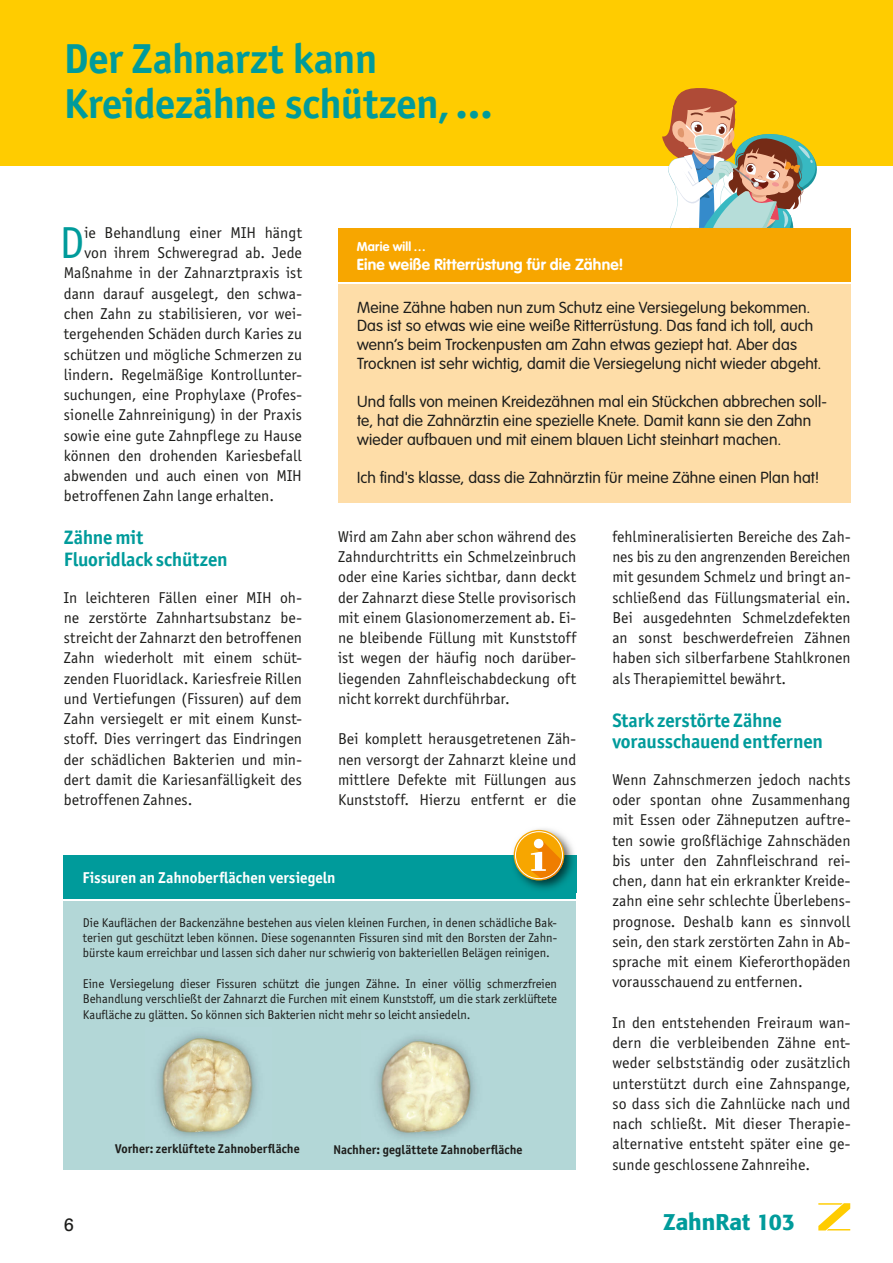
<style>
.page{position:relative;width:893px;height:1263px;background:#fff}
.page>*{position:absolute;margin:0;border:0;box-sizing:border-box;transform-origin:0 0}
.t1{font:45px "Officina Sans ITC Pro";color:#009b9b}
.t2{font:700 42px/45px "Officina Sans ITC Pro";letter-spacing:-.015em;color:#009b9b}
.t3{font:500 22.5px "Formata";color:#009b9b}
.t4{font:700 19.5px/21.8px "Officina Sans ITC Pro";letter-spacing:-.01em;color:#009b9b}
.t5{font:18px "Univers";color:#1d1d1b}
.t6{font:15.75px/20.2px "Officina Sans ITC Pro";letter-spacing:.005em;color:#1d1d1b;text-align:justify}
.t7{font:300 15.75px/18.9px "VAG Rounded";letter-spacing:.01em;color:#1d1d1b}
.t8{font:700 15.75px "Officina Sans ITC Pro";color:#fff}
.t9{font:700 15.75px "VAG Rounded";letter-spacing:.01em;color:#fff}
.t10{font:12.75px/15.3px "Officina Sans ITC Pro";color:#1d1d1b;text-align:justify}
.t11{font:700 12.75px "Officina Sans ITC Pro";letter-spacing:.005em;color:#1d1d1b}
.t12{font:700 12.75px "VAG Rounded";letter-spacing:.02em;color:#fff}
</style>
<div class="page">
<svg style="left:818px;top:1203px;width:32px;height:27px"></svg>
<div style="left:0;top:0;width:893px;height:166px;background:#fc0"></div>
<div style="left:338px;top:228px;width:512px;height:55px;background:#f7a600"></div>
<div style="left:338px;top:283px;width:512px;height:219px;background:#fedda8"></div>
<hr style="left:338px;top:282px;width:512px;height:2px;background:#fff">
<div style="left:64px;top:855px;width:512px;height:45px;background:#009b9b"></div>
<div style="left:64px;top:900px;width:512px;height:269px;background:#b3d7d7"></div>
<hr style="left:64px;top:900px;width:512px;height:1px;background:#fff">
<img style="left:157px;top:1033px;width:101px;height:105px">
<img style="left:376px;top:1036px;width:100px;height:102px">
<img style="left:513px;top:828px;width:61px;height:27px">
<img style="left:513px;top:855px;width:61px;height:35px">
<svg style="left:514px;top:830px;width:50px;height:50px"></svg>
<svg style="left:531px;top:839px;width:32px;height:41px"></svg>
<div style="left:515px;top:831px;width:48px;height:48px;border:1px solid #fff;border-radius:50%"></div>
<svg style="left:662px;top:88px;width:155px;height:140px"></svg>
<h2 class="t2" style="left:64px;top:36px;width:329px">Überschrift/Rubrik links/zweiz ilig</h2>
<h2 class="t2" style="left:64px;top:36px;width:431px">Der Zahnarzt kann<br>Kreidezähne schützen, …</h2>
<h1 class="t1" style="left:59px;top:217px;width:26px">D</h1>
<p class="t6" style="left:84px;top:222px;width:219px">ie Behandlung einer MIH hängt</p>
<p class="t12" style="left:357px;top:239px;width:71px">Marie will …</p>
<p class="t9" style="left:357px;top:255px;width:268px">Eine weiße Ritterrüstung für die Zähne!</p>
<p class="t7" style="left:357px;top:298px;width:466px">Meine Zähne haben nun zum Schutz eine Versiegelung bekommen.<br>Das ist so etwas wie eine weiße Ritterrüstung. Das fand ich toll, auch wenn’s beim Trockenpusten am Zahn etwas geziept hat. Aber das Trocknen ist sehr wichtig, damit die Versiegelung nicht wieder abgeht.</p>
<p class="t7" style="left:357px;top:392px;width:471px">Und falls von meinen Kreidezähnen mal ein Stückchen abbrechen soll&shy;te, hat die Zahnärztin eine spezielle Knete. Damit kann sie den Zahn wieder aufbauen und mit einem blauen Licht steinhart machen.</p>
<p class="t7" style="left:357px;top:468px;width:464px">Ich find's klasse, dass die Zahnärztin für meine Zähne einen Plan hat!</p>
<p class="t6" style="left:84px;top:243px;width:219px">von ihrem Schweregrad ab. Jede</p>
<p class="t6" style="left:64px;top:263px;width:240px">Maßnahme in der Zahnarztpraxis ist</p>
<p class="t6" style="left:64px;top:283px;width:240px">dann darauf ausgelegt, den schwa-</p>
<p class="t6" style="left:64px;top:303px;width:240px">chen Zahn zu stabilisieren, vor wei-</p>
<p class="t6" style="left:64px;top:324px;width:240px">tergehenden Schäden durch Karies zu</p>
<p class="t6" style="left:64px;top:344px;width:240px">schützen und mögliche Schmerzen zu</p>
<p class="t6" style="left:64px;top:364px;width:240px">lindern. Regelmäßige Kontrollunter-</p>
<p class="t6" style="left:64px;top:384px;width:240px">suchungen, eine Prophylaxe (Profes-</p>
<p class="t6" style="left:64px;top:405px;width:240px">sionelle Zahnreinigung) in der Praxis</p>
<p class="t6" style="left:64px;top:425px;width:240px">sowie eine gute Zahnpflege zu Hause</p>
<p class="t6" style="left:64px;top:445px;width:240px">können den drohenden Kariesbefall</p>
<p class="t6" style="left:64px;top:466px;width:240px">abwenden und auch einen von MIH</p>
<p class="t6" style="left:64px;top:486px;width:212px">betroffenen Zahn lange erhalten.</p>
<p class="t4" style="left:64px;top:527px;width:165px">Zähne mit<br>Fluoridlack schützen</p>
<p class="t6" style="left:64px;top:587px;width:240px">In leichteren Fällen einer MIH oh&shy;ne zerstörte Zahnhartsubstanz be&shy;streicht der Zahnarzt den betroffenen Zahn wiederholt mit einem schüt&shy;zenden Fluoridlack. Kariesfreie Rillen und Vertiefungen (Fissuren) auf dem Zahn versiegelt er mit einem Kunst&shy;stoff. Dies verringert das Eindringen der schädlichen Bakterien und min&shy;dert damit die Kariesanfälligkeit des betroffenen Zahnes.</p>
<p class="t6" style="left:338px;top:526px;width:240px">Wird am Zahn aber schon während des Zahndurchtritts ein Schmelzeinbruch oder eine Karies sichtbar, dann deckt der Zahnarzt diese Stelle provisorisch mit einem Glasionomerzement ab. Ei&shy;ne bleibende Füllung mit Kunststoff ist wegen der häufig noch darüber&shy;liegenden Zahnfleischabdeckung oft nicht korrekt durchführbar.</p>
<p class="t6" style="left:338px;top:729px;width:240px">Bei komplett herausgetretenen Zäh&shy;nen versorgt der Zahnarzt kleine und mittlere Defekte mit Füllungen aus Kunststoff. Hierzu entfernt er die</p>
<p class="t6" style="left:612px;top:526px;width:240px">fehlmineralisierten Bereiche des Zah&shy;nes bis zu den angrenzenden Bereichen mit gesundem Schmelz und bringt an&shy;schließend das Füllungsmaterial ein.<br>Bei ausgedehnten Schmelzdefekten an sonst beschwerdefreien Zähnen haben sich silberfarbene Stahlkronen als Therapiemittel bewährt.</p>
<p class="t4" style="left:612px;top:709px;width:212px">Stark zerstörte Zähne vorausschauend entfernen</p>
<p class="t6" style="left:612px;top:769px;width:240px">Wenn Zahnschmerzen jedoch nachts oder spontan ohne Zusammenhang mit Essen oder Zähneputzen auftre&shy;ten sowie großflächige Zahnschäden bis unter den Zahnfleischrand rei&shy;chen, dann hat ein erkrankter Kreide&shy;zahn eine sehr schlechte Überlebens&shy;prognose. Deshalb kann es sinnvoll sein, den stark zerstörten Zahn in Ab&shy;sprache mit einem Kieferorthopäden vorausschauend zu entfernen.</p>
<p class="t6" style="left:612px;top:1012px;width:240px">In den entstehenden Freiraum wan&shy;dern die verbleibenden Zähne ent&shy;weder selbstständig oder zusätzlich unterstützt durch eine Zahnspange, so dass sich die Zahnlücke nach und nach schließt. Mit dieser Therapie&shy;alternative entsteht später eine ge&shy;sunde geschlossene Zahnreihe.</p>
<p class="t8" style="left:83px;top:868px;width:254px">Fissuren an Zahnoberflächen versiegeln</p>
<p class="t10" style="left:83px;top:915px;width:476px">Die Kauflächen der Backenzähne bestehen aus vielen kleinen Furchen, in denen schädliche Bak&shy;terien gut geschützt leben können. Diese sogenannten Fissuren sind mit den Borsten der Zahn&shy;bürste kaum erreichbar und lassen sich daher nur schwierig von bakteriellen Belägen reinigen.</p>
<p class="t10" style="left:83px;top:976px;width:476px">Eine Versiegelung dieser Fissuren schützt die jungen Zähne. In einer völlig schmerzfreien Behandlung verschließt der Zahnarzt die Furchen mit einem Kunststoff, um die stark zerklüftete Kaufläche zu glätten. So können sich Bakterien nicht mehr so leicht ansiedeln.</p>
<p class="t11" style="left:115px;top:1141px;width:186px">Vorher: zerklüftete Zahnoberfläche</p>
<p class="t11" style="left:333px;top:1141px;width:191px">Nachher: geglättete Zahnoberfläche</p>
<p class="t5" style="left:64px;top:1213px;width:12px">6</p>
<h3 class="t3" style="left:663px;top:1208px;width:134px">ZahnRat 103</h3>
</div>
